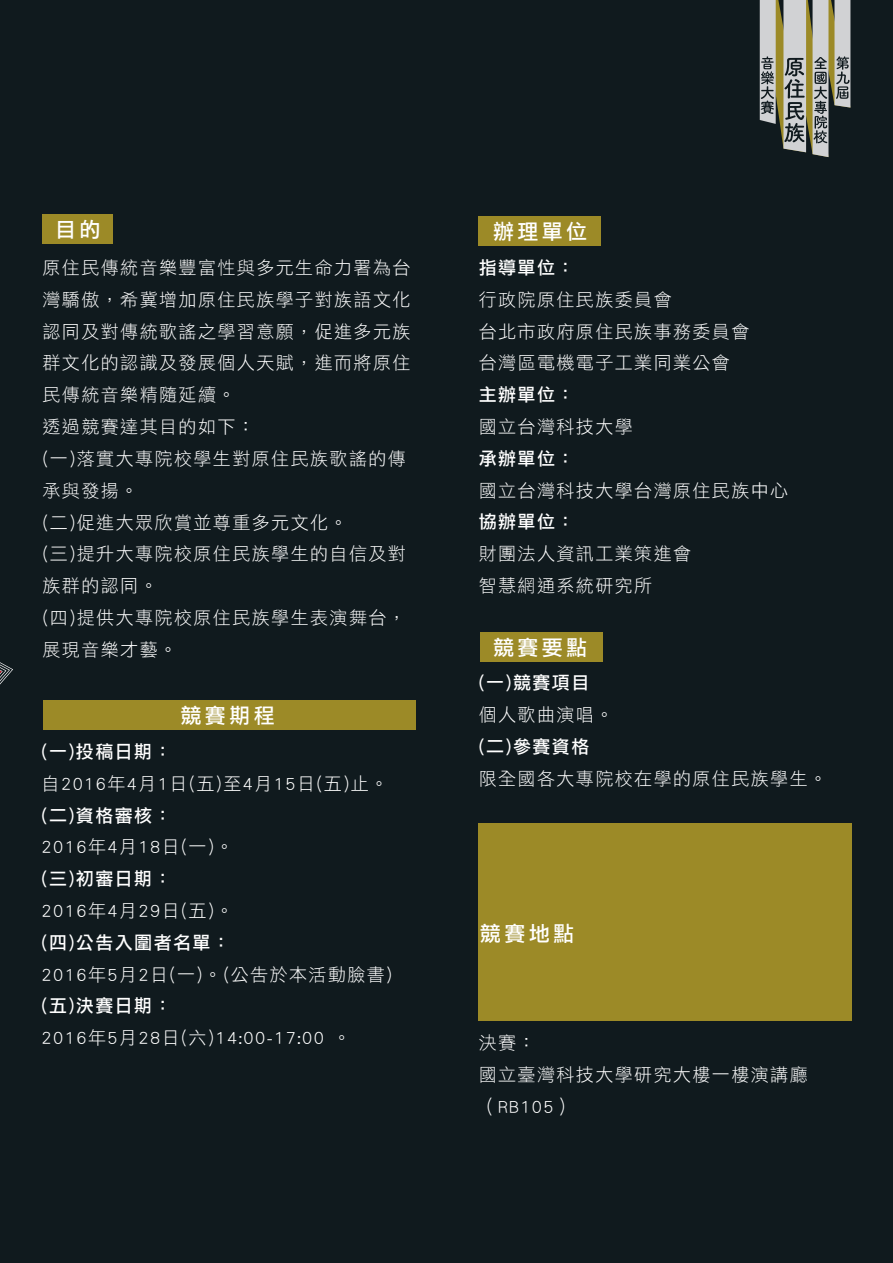
<style>
.page{position:relative;width:893px;height:1263px;background:#101a1e}
.page>*{position:absolute;margin:0;border:0;box-sizing:border-box;transform-origin:0 0}
.t1{font:21px "DF Li Hei Std W5";letter-spacing:.16em;color:#fff}
.t2{font:18px/31.8px "DF Li Hei Std W3";letter-spacing:.08em;color:#fff}
.t3{font:18px "DF Li Hei Std W5";letter-spacing:.08em;color:#fff}
</style>
<div class="page">
<svg style="left:0;top:662px;width:13px;height:22px"></svg>
<div style="left:43px;top:214px;width:70px;height:29px;background:#9c8a27"></div>
<div style="left:478px;top:823px;width:374px;height:198px;background:#9c8a27"></div>
<div style="left:479px;top:217px;width:122px;height:29px;background:#9c8a27"></div>
<div style="left:480px;top:632px;width:122px;height:29px;background:#9c8a27"></div>
<div style="left:43px;top:700px;width:373px;height:30px;background:#9c8a27"></div>
<svg style="left:760px;top:0;width:90px;height:157px"></svg>
<p class="t1" style="left:55px;top:218px;width:47px">目的</p>
<p class="t2" style="left:43px;top:251px;width:369px">原住民傳統音樂豐富性與多元生命力署為台灣驕傲，希冀增加原住民族學子對族語文化認同及對傳統歌謠之學習意願，促進多元族群文化的認識及發展個人天賦，進而將原住民傳統音樂精隨延續。<br>透過競賽達其目的如下：<br>(一)落實大專院校學生對原住民族歌謠的傳承與發揚。<br>(二)促進大眾欣賞並尊重多元文化。<br>(三)提升大專院校原住民族學生的自信及對族群的認同。<br>(四)提供大專院校原住民族學生表演舞台，展現音樂才藝。</p>
<p class="t1" style="left:181px;top:704px;width:96px">競賽期程</p>
<p class="t3" style="left:42px;top:742px;width:132px">(一)投稿日期：</p>
<p class="t2" style="left:42px;top:767px;width:348px">自2016年4月1日(五)至4月15日(五)止。</p>
<p class="t3" style="left:42px;top:805px;width:132px">(二)資格審核：</p>
<p class="t2" style="left:42px;top:831px;width:193px">2016年4月18日(一)。</p>
<p class="t3" style="left:42px;top:869px;width:132px">(三)初審日期：</p>
<p class="t2" style="left:42px;top:894px;width:193px">2016年4月29日(五)。</p>
<p class="t3" style="left:42px;top:932px;width:190px">(四)公告入圍者名單：</p>
<p class="t2" style="left:42px;top:958px;width:352px">2016年5月2日(一)。(公告於本活動臉書)</p>
<p class="t3" style="left:42px;top:996px;width:132px">(五)決賽日期：</p>
<p class="t2" style="left:42px;top:1021px;width:311px">2016年5月28日(六)14:00-17:00 。</p>
<p class="t1" style="left:493px;top:220px;width:96px">辦理單位</p>
<p class="t3" style="left:479px;top:258px;width:97px">指導單位：</p>
<p class="t2" style="left:479px;top:283px;width:272px">行政院原住民族委員會<br>台北市政府原住民族事務委員會台灣區電機電子工業同業公會</p>
<p class="t3" style="left:479px;top:385px;width:97px">主辦單位：</p>
<p class="t2" style="left:479px;top:410px;width:156px">國立台灣科技大學</p>
<p class="t3" style="left:479px;top:449px;width:97px">承辦單位：</p>
<p class="t2" style="left:479px;top:474px;width:311px">國立台灣科技大學台灣原住民族中心</p>
<p class="t3" style="left:479px;top:512px;width:97px">協辦單位：</p>
<p class="t2" style="left:479px;top:538px;width:214px">財團法人資訊工業策進會智慧網通系統研究所</p>
<p class="t1" style="left:493px;top:636px;width:96px">競賽要點</p>
<p class="t3" style="left:479px;top:673px;width:112px">(一)競賽項目</p>
<p class="t2" style="left:479px;top:699px;width:136px">個人歌曲演唱。</p>
<p class="t3" style="left:479px;top:737px;width:112px">(二)參賽資格</p>
<p class="t2" style="left:479px;top:762px;width:350px">限全國各大專院校在學的原住民族學生。</p>
<p class="t1" style="left:480px;top:922px;width:96px">競賽地點</p>
<p class="t2" style="left:479px;top:1026px;width:331px">決賽：<br>國立臺灣科技大學研究大樓一樓演講廳（RB105）</p>
</div>
